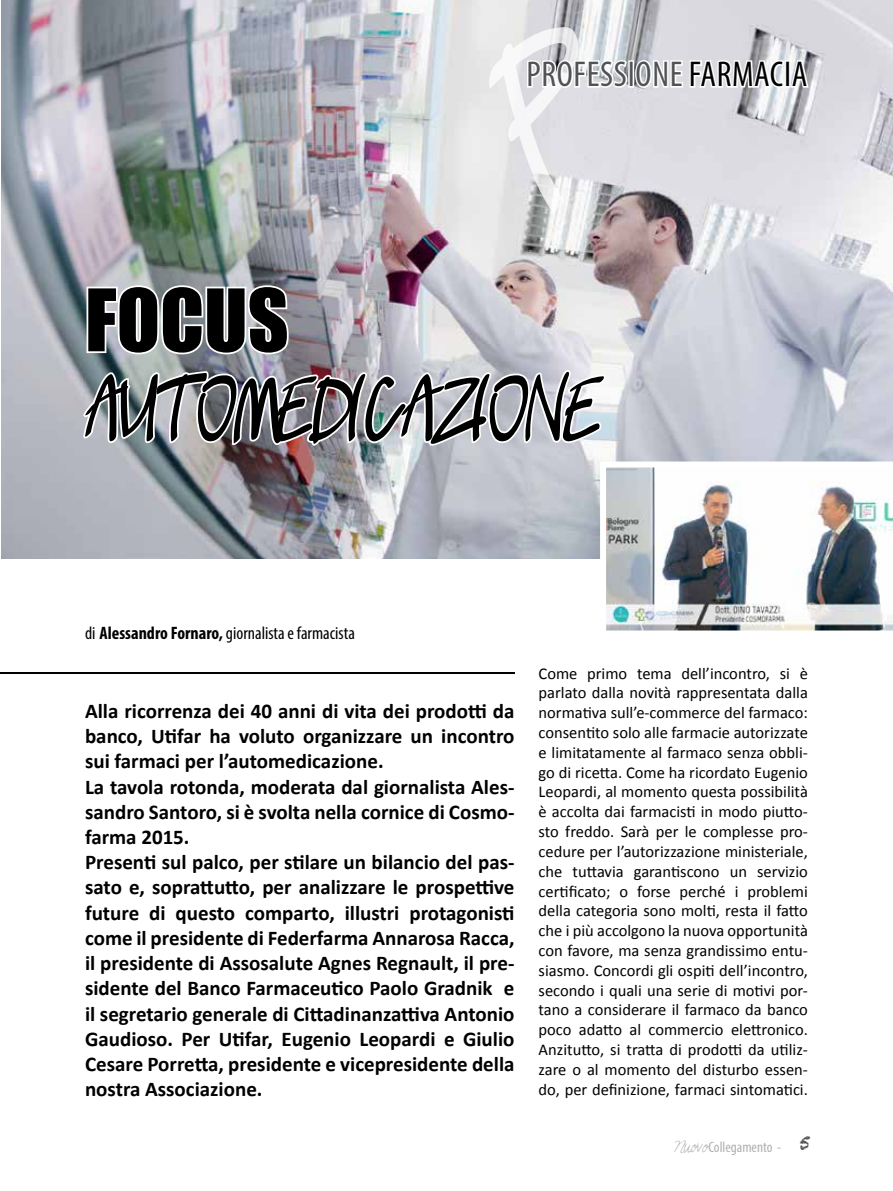
<style>
.page{position:relative;width:893px;height:1191px;background:#fff}
.page>*{position:absolute;margin:0;border:0;box-sizing:border-box;transform-origin:0 0}
.t1{font:79.5px "Impact";color:#000}
.t2{font:63.75px "Lush";color:#000}
.t3{font:condensed 36px "Myriad Pro";letter-spacing:.02em;color:#515254}
.t4{font:700 36px "Myriad Pro";color:#000}
.t5{font:700 21px/25.2px "Calibri";color:#000}
.t6{font:condensed 18px "Myriad Pro";color:#000}
.t7{font:16.5px/19.8px "Calibri";color:#000;text-align:justify}
.t8{font:condensed 15px "Myriad Pro";color:#afb1b4}
.s1{color:#000}
.s2{font-weight:700}
.s3{font-family:"Sunshine In My Soul";font-stretch:normal}
</style>
<div class="page">
<img style="left:1px;top:0;width:892px;height:558px">
<hr style="left:0;top:672px;width:514px;height:1px;background:#000">
<img style="left:810px;top:461px;width:83px;height:170px">
<img style="left:82px;top:0;width:728px;height:674px">
<h3 class="t4" style="left:705px;top:45px;width:104px">TESTO</h3>
<h3 class="t3" style="left:526px;top:52px;width:283px">PROFESSIONE <span class="s1">FARMACIA</span></h3>
<h1 class="t1" style="left:85px;top:258px;width:205px">FOCUS</h1>
<h2 class="t2" style="left:85px;top:361px;width:516px">AUTOMEDICAZIONE</h2>
<p class="t6" style="left:85px;top:622px;width:271px">di <span class="s2">Alessandro Fornaro,</span> giornalista e farmacista</p>
<p class="t5" style="left:85px;top:698px;width:431px">Alla ricorrenza dei 40 anni di vita dei prodotti da banco, Utifar ha voluto organizzare un incontro sui farmaci per l’automedicazione.<br>La tavola rotonda, moderata dal giornalista Ales&shy;sandro Santoro, si è svolta nella cornice di Cosmo&shy;farma 2015.<br>Presenti sul palco, per stilare un bilancio del pas&shy;sato e, soprattutto, per analizzare le prospettive future di questo comparto, illustri protagonisti come il presidente di Federfarma Annarosa Racca, il presidente di Assosalute Agnes Regnault, il pre&shy;sidente del Banco Farmaceutico Paolo Gradnik e il segretario generale di Cittadinanzattiva Antonio Gaudioso. Per Utifar, Eugenio Leopardi e Giulio Cesare Porretta, presidente e vicepresidente della nostra Associazione.</p>
<p class="t7" style="left:539px;top:663px;width:271px">Come primo tema dell’incontro, si è parlato dalla novità rappresentata dalla normativa sull’e-commerce del farmaco: consentito solo alle farmacie autorizzate e limitatamente al farmaco senza obbli&shy;go di ricetta. Come ha ricordato Eugenio Leopardi, al momento questa possibilità è accolta dai farmacisti in modo piutto&shy;sto freddo. Sarà per le complesse pro&shy;cedure per l’autorizzazione ministeriale, che tuttavia garantiscono un servizio certificato; o forse perché i problemi della categoria sono molti, resta il fatto che i più accolgono la nuova opportunità con favore, ma senza grandissimo entu&shy;siasmo. Concordi gli ospiti dell’incontro, secondo i quali una serie di motivi por&shy;tano a considerare il farmaco da banco poco adatto al commercio elettronico.<br>Anzitutto, si tratta di prodotti da utiliz&shy;zare o al momento del disturbo essen&shy;do, per definizione, farmaci sintomatici.</p>
<p class="t8" style="left:674px;top:1137px;width:138px"><span class="s3">Nuovo</span>Collegamento - <sup>5</sup></p>
</div>
